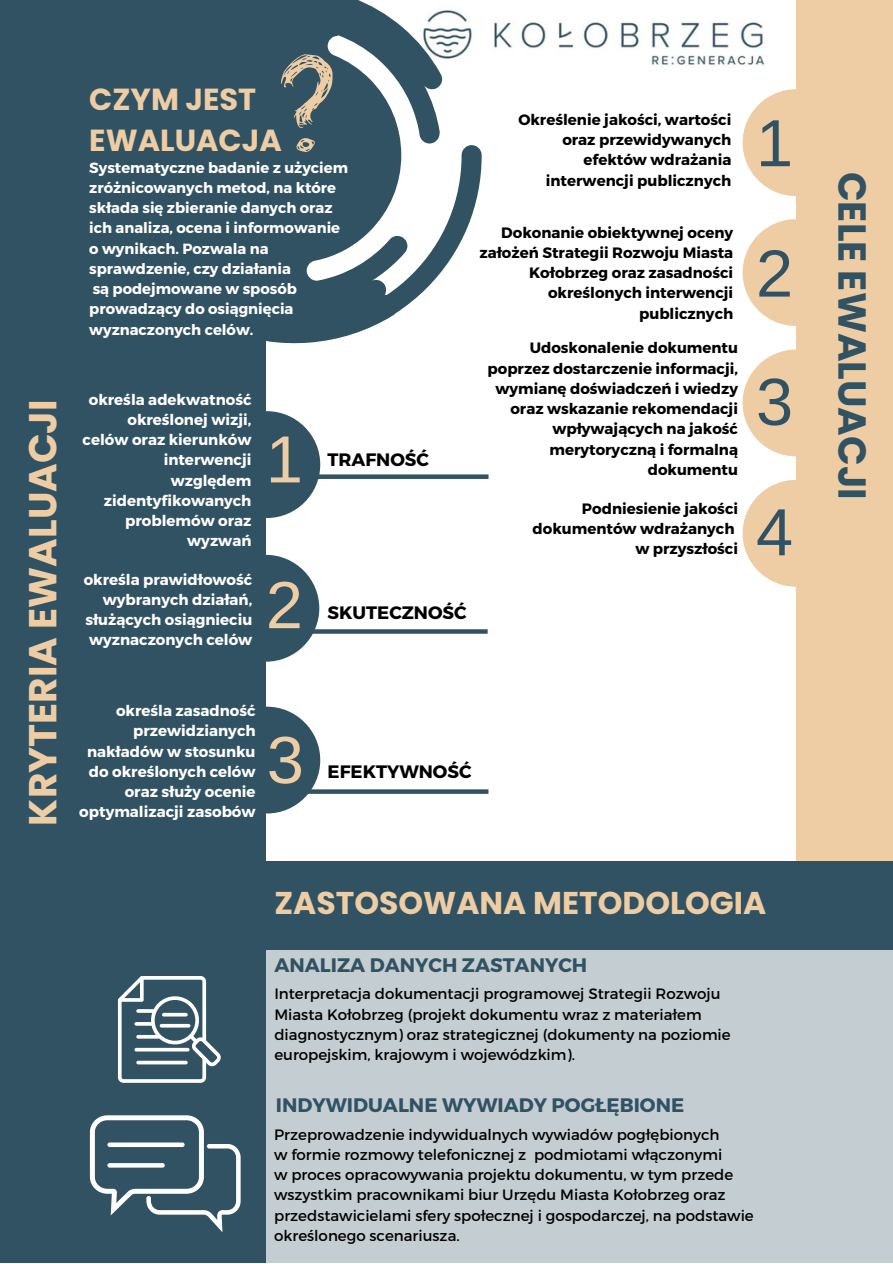
<style>
.page{position:relative;width:893px;height:1264px;background:#fff}
.page>*{position:absolute;margin:0;border:0;box-sizing:border-box;transform-origin:0 0}
.t1{font:66.75px/129.3px "Arimo";color:#315262;text-align:justify}
.t2{font:66.75px/145.6px "Arimo";color:#eecda4}
.t3{font:700 39px "Poppins";color:#eecda4}
.t4{font:700 39px "Poppins";color:#315262}
.t5{font:700 31.5px "Poppins";color:#eecda4}
.t6{font:700 30.45px/41.5px "Poppins";color:#eecda4}
.t7{font:700 19.5px "Montserrat";color:#315262}
.t8{font:700 18px "Montserrat";color:#000}
.t9{font:15px/20.2px "Montserrat";color:#000}
.t10{font:700 15px/20.2px "Montserrat";color:#000;text-align:right}
.t11{font:700 15px/20.2px "Montserrat";color:#fff;text-align:right}
.t12{font:700 14.7px/20.2px "Montserrat";color:#fff}
</style>
<div class="page">
<img style="left:493px;top:22px;width:272px;height:43px">
<div style="left:795px;top:0;width:97px;height:878px;background:#eecda4"></div>
<div style="left:0;top:0;width:265px;height:1262px;background:#315262"></div>
<svg style="left:89px;top:950px;width:803px;height:312px;background:#b1bdc4"></svg>
<div style="left:303px;top:474px;width:185px;height:5px;background:#315262"></div>
<svg style="left:90px;top:1115px;width:150px;height:117px"></svg>
<svg style="left:107px;top:1142px;width:77px;height:4px"></svg>
<svg style="left:107px;top:1163px;width:58px;height:4px"></svg>
<div style="left:213px;top:411px;width:107px;height:107px;background:#315262;border-radius:50%"></div>
<div style="left:212px;top:555px;width:107px;height:106px;background:#315262;border-radius:50%"></div>
<div style="left:213px;top:706px;width:107px;height:107px;background:#315262;border-radius:50%"></div>
<svg style="left:265px;top:0;width:216px;height:344px;fill:#315262"></svg>
<svg style="left:281px;top:54px;width:51px;height:98px;background:#647373"></svg>
<svg style="left:313px;top:629px;width:174px;height:4px"></svg>
<svg style="left:309px;top:789px;width:179px;height:4px"></svg>
<div style="left:0;top:860px;width:892px;height:89px;background:#315262"></div>
<svg style="left:118px;top:976px;width:103px;height:106px"></svg>
<div style="left:742px;top:89px;width:107px;height:107px;background:#eecda4;border-radius:50%"></div>
<div style="left:742px;top:219px;width:107px;height:107px;background:#eecda4;border-radius:50%"></div>
<div style="left:742px;top:349px;width:107px;height:107px;background:#eecda4;border-radius:50%"></div>
<div style="left:742px;top:480px;width:107px;height:106px;background:#eecda4;border-radius:50%"></div>
<h2 class="t3" style="left:15px;top:825px;width:427px;rotate:-90deg">KRYTERIA EWALUACJI</h2>
<h3 class="t6" style="left:89px;top:78px;width:194px">CZYM JEST<br>EWALUACJA</h3>
<p class="t12" style="left:89px;top:156px;width:260px">Systematyczne badanie z użyciem zróżnicowanych metod, na które składa się zbieranie danych oraz ich analiza, ocena i informowanie o wynikach. Pozwala na sprawdzenie, czy działania<br>są podejmowane w sposób prowadzący do osiągnięcia wyznaczonych celów.</p>
<p class="t11" style="left:83px;top:388px;width:170px">określa adekwatność określonej wizji, celów oraz kierunków interwencji względem zidentyfikowanych problemów oraz wyzwań</p>
<p class="t11" style="left:84px;top:568px;width:170px">określa prawidłowość wybranych działań, służących osiągnieciu wyznaczonych celów</p>
<h1 class="t2" style="left:266px;top:386px;width:39px">1<br>2</h1>
<p class="t8" style="left:327px;top:448px;width:103px">TRAFNOŚĆ</p>
<p class="t8" style="left:327px;top:600px;width:140px">SKUTECZNOŚĆ</p>
<p class="t10" style="left:518px;top:109px;width:214px">Określenie jakości, wartości oraz przewidywanych efektów wdrażania interwencji publicznych</p>
<p class="t10" style="left:479px;top:221px;width:255px">Dokonanie obiektywnej oceny założeń Strategii Rozwoju Miasta<br>Kołobrzeg oraz zasadności określonych interwencji publicznych</p>
<p class="t10" style="left:487px;top:337px;width:252px">Udoskonalenie dokumentu poprzez dostarczenie informacji, wymianę doświadczeń i wiedzy oraz wskazanie rekomendacji wpływających na jakość merytoryczną i formalną dokumentu</p>
<p class="t10" style="left:532px;top:497px;width:207px">Podniesienie jakości dokumentów wdrażanych w przyszłości</p>
<h1 class="t1" style="left:756px;top:78px;width:39px">1<br>2<br>3</h1>
<h1 class="t1" style="left:756px;top:467px;width:39px">4</h1>
<p class="t11" style="left:79px;top:700px;width:178px">określa zasadność przewidzianych nakładów w stosunku do określonych celów oraz służy ocenie optymalizacji zasobów</p>
<h1 class="t2" style="left:267px;top:687px;width:39px">3</h1>
<p class="t8" style="left:327px;top:760px;width:145px">EFEKTYWNOŚĆ</p>
<h3 class="t5" style="left:274px;top:880px;width:493px">ZASTOSOWANA METODOLOGIA</h3>
<h3 class="t7" style="left:274px;top:952px;width:314px">ANALIZA DANYCH ZASTANYCH</h3>
<p class="t9" style="left:274px;top:983px;width:458px">Interpretacja dokumentacji programowej Strategii Rozwoju Miasta Kołobrzeg (projekt dokumentu wraz z materiałem diagnostycznym) oraz strategicznej (dokumenty na poziomie europejskim, krajowym i wojewódzkim).</p>
<h3 class="t7" style="left:276px;top:1091px;width:409px">INDYWIDUALNE WYWIADY POGŁĘBIONE</h3>
<p class="t9" style="left:274px;top:1123px;width:481px">Przeprowadzenie indywidualnych wywiadów pogłębionych<br>w formie rozmowy telefonicznej z podmiotami włączonymi<br>w proces opracowywania projektu dokumentu, w tym przede wszystkim pracownikami biur Urzędu Miasta Kołobrzeg oraz przedstawicielami sfery społecznej i gospodarczej, na podstawie określonego scenariusza.</p>
<h2 class="t4" style="left:879px;top:172px;width:329px;rotate:90deg">CELE EWALUACJI</h2>
</div>
